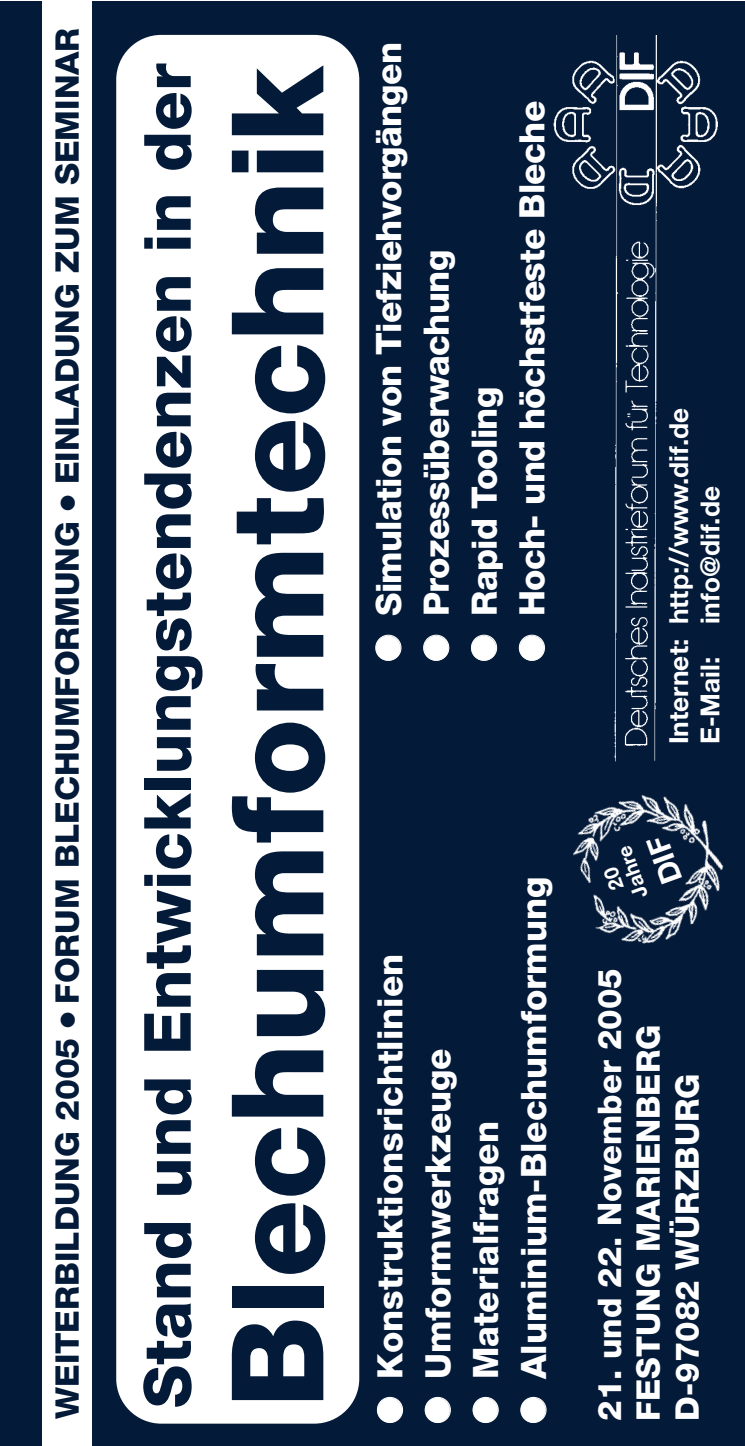
<style>
.page{position:relative;width:745px;height:1446px;background:#fff}
.page>*{position:absolute;margin:0;border:0;box-sizing:border-box;transform-origin:0 0}
.t1{font:800 128px "Helvetica Neue";color:#041a39}
.t2{font:800 65px "Helvetica Neue";color:#041a39}
.t3{font:800 35px "Helvetica Neue";letter-spacing:-.02em;color:#fff}
.t4{font:800 35px "Helvetica Neue";color:#fff}
.t5{font:35px "Zapf Dingbats";color:#fff}
.t6{font:800 32.5px "Helvetica Neue";color:#041a39}
.t7{font:800 32.5px/38.8px "Helvetica Neue";color:#fff}
.t8{font:700 26.25px/31.5px "Helvetica Neue";color:#fff}
.t9{font:700 20px/20px "Helvetica Neue";color:#fff;text-align:center}
</style>
<div class="page">
<div style="left:1px;top:1px;width:743px;height:1445px;background:#041a39"></div>
<div style="left:116px;top:35px;width:243px;height:1388px;background:#fff;border-radius:45px"></div>
<img style="left:553px;top:35px;width:165px;height:727px">
<div style="left:42px;top:1px;width:50px;height:1445px;background:#fff"></div>
<img style="left:573px;top:794px;width:151px;height:150px">
<svg style="left:645px;top:834px;width:36px;height:51px"></svg>
<p class="t6" style="left:56px;top:1419px;width:1392px;rotate:-90deg">WEITERBILDUNG 2005 ● FORUM BLECHUMFORMUNG ● EINLADUNG ZUM SEMINAR</p>
<h2 class="t2" style="left:144px;top:1408px;width:1346px;rotate:-90deg">Stand und Entwicklungstendenzen in der</h2>
<h1 class="t1" style="left:232px;top:1408px;width:1343px;rotate:-90deg">Blechumformtechnik</h1>
<p class="t3" style="left:376px;top:661px;width:621px;rotate:-90deg">● Simulation von Tiefziehvorgängen</p>
<p class="t3" style="left:423px;top:661px;width:413px;rotate:-90deg">● Prozessüberwachung</p>
<p class="t3" style="left:471px;top:661px;width:276px;rotate:-90deg">● Rapid Tooling</p>
<p class="t3" style="left:519px;top:661px;width:562px;rotate:-90deg">● Hoch- und höchstfeste Bleche</p>
<p class="t4" style="left:377px;top:1379px;width:427px;rotate:-90deg">Konstruktionsrichtlinien</p>
<p class="t5" style="left:377px;top:1423px;width:29px;rotate:-90deg">●</p>
<p class="t4" style="left:425px;top:1423px;width:377px;rotate:-90deg">● Umformwerkzeuge</p>
<p class="t4" style="left:473px;top:1423px;width:304px;rotate:-90deg">● Materialfragen</p>
<p class="t4" style="left:520px;top:1423px;width:548px;rotate:-90deg">● Aluminium-Blechumformung</p>
<p class="t8" style="left:665px;top:744px;width:338px;rotate:-90deg">Internet: http://www.dif.de<br>E-Mail: info@dif.de</p>
<p class="t9" style="left:614px;top:906px;width:55px;rotate:-110deg">20<br>Jahre</p>
<p class="t7" style="left:592px;top:1420px;width:454px;rotate:-90deg">21. und 22. November 2005<br>FESTUNG MARIENBERG<br>D-97082 WÜRZBURG</p>
</div>
